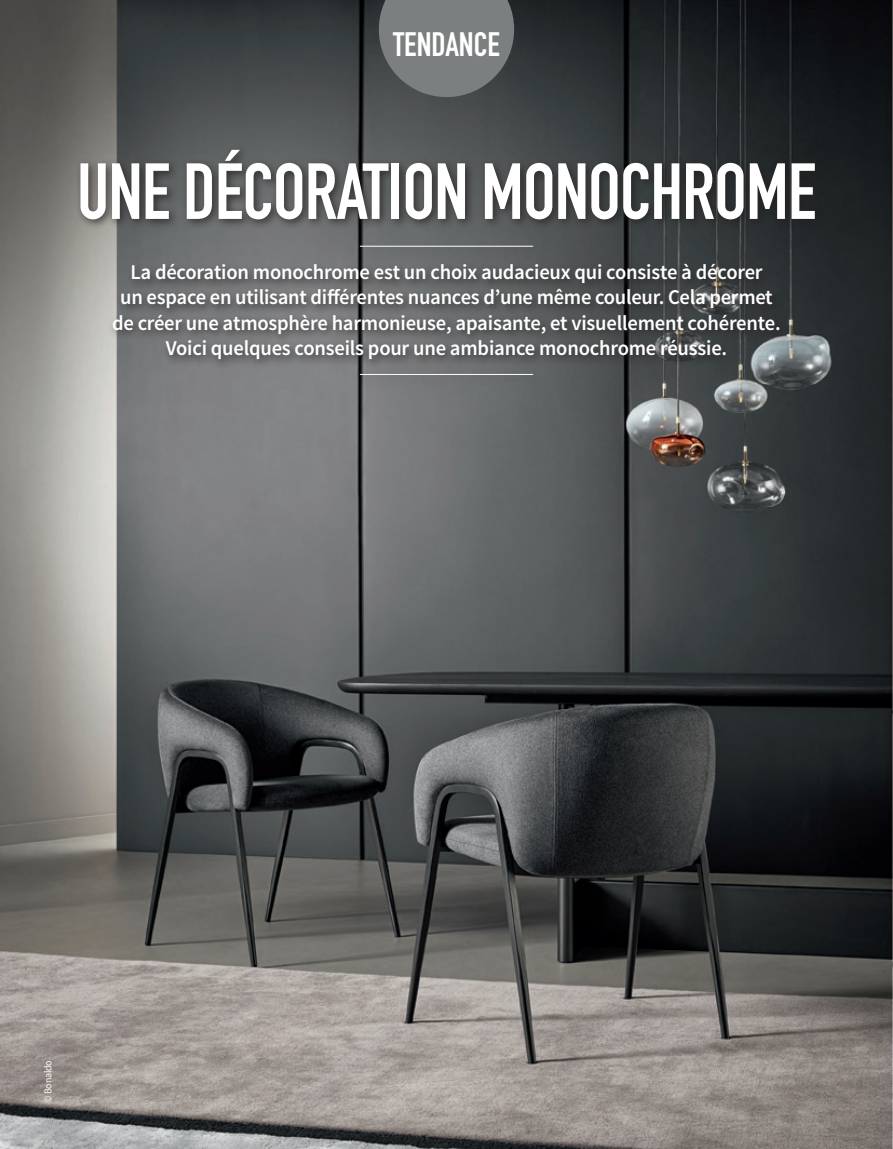
<style>
.page{position:relative;width:893px;height:1149px;background:#fff}
.page>*{position:absolute;margin:0;border:0;box-sizing:border-box;transform-origin:0 0}
.Titre_ligne1_maj{font:700 78px "DIN Condensed";letter-spacing:-.01em;color:#fff}
.Rubrique_min{font:700 33.45px "DIN Condensed";color:#fff}
.Chapo{font:600 21px/25.2px "Source Sans Pro";letter-spacing:-.01em;color:#fff;text-align:center}
.Copyright_shopping{font:10.35px "Source Sans Pro";letter-spacing:-.015em;color:#fff;scale:.95 1}
</style>
<div class="page">
<img style="left:0;top:0;width:893px;height:1148px">
<svg style="left:379px;top:0;width:135px;height:97px"></svg>
<div style="left:75px;top:145px;width:751px;height:85px;background:#231f20;opacity:.75"></div>
<div style="left:108px;top:240px;width:682px;height:146px;background:#231f20;opacity:.75"></div>
<hr style="left:360px;top:246px;width:173px;height:1px;background:#fff">
<hr style="left:360px;top:374px;width:173px;height:1px;background:#fff">
<p class="Rubrique_min" style="left:393px;top:21px;width:108px">TENDANCE</p>
<p class="Titre_ligne1_maj" style="left:77px;top:139px;width:741px">UNE DÉCORATION MONOCHROME</p>
<p class="Chapo" style="left:130px;top:260px;width:634px">La décoration monochrome est un choix audacieux qui consiste à décorer</p>
<p class="Chapo" style="left:112px;top:285px;width:670px">un espace en utilisant différentes nuances d’une même couleur. Cela permet de créer une atmosphère harmonieuse, apaisante, et visuellement cohérente.</p>
<p class="Chapo" style="left:166px;top:335px;width:563px">Voici quelques conseils pour une ambiance monochrome réussie.</p>
<p class="Copyright_shopping" style="left:41px;top:1102px;width:47px;rotate:-90deg">© Bonaldo</p>
</div>
